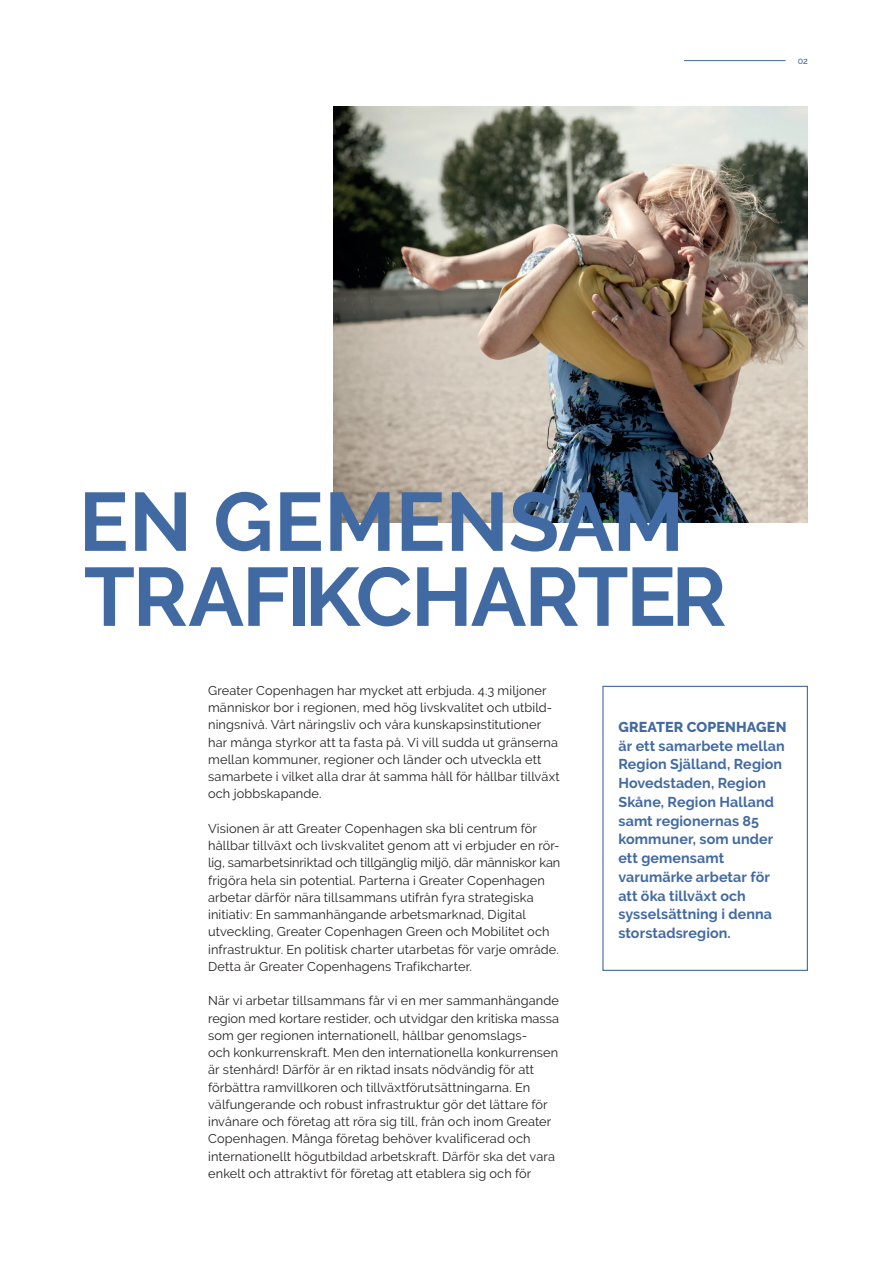
<style>
.page{position:relative;width:893px;height:1263px;background:#fff}
.page>*{position:absolute;margin:0;border:0;box-sizing:border-box;transform-origin:0 0}
.Overskrift{font:700 82.5px/75px "Raleway";letter-spacing:-.02em;color:#426aa2}
.pagina{font:700 14.25px/18.8px "Raleway";letter-spacing:.01em;color:#426aa2}
.Brød{font:12.75px/17.2px "Raleway";letter-spacing:.01em;color:#231f20}
.t1{font:500 9px "Raleway";color:#426aa2}
.s1{font-weight:800}
</style>
<div class="page">
<img style="left:333px;top:106px;width:475px;height:416px">
<div style="left:602px;top:686px;width:206px;height:285px;border:1px solid #426aa2"></div>
<hr style="left:684px;top:60px;width:102px;height:1px;background:#426aa2">
<p class="t1" style="left:798px;top:55px;width:12px">02</p>
<p class="Overskrift" style="left:79px;top:485px;width:649px">EN GEMENSAM<br>TRAFIKCHARTER</p>
<p class="Brød" style="left:208px;top:682px;width:353px">Greater Copenhagen har mycket att erbjuda. 4.3 miljoner människor bor i regionen, med hög livskvalitet och utbild&shy;ningsnivå. Vårt näringsliv och våra kunskapsinstitutioner har många styrkor att ta fasta på. Vi vill sudda ut gränserna mellan kommuner, regioner och länder och utveckla ett samarbete i vilket alla drar åt samma håll för hållbar tillväxt och jobbskapande.</p>
<p class="Brød" style="left:208px;top:820px;width:354px">Visionen är att Greater Copenhagen ska bli centrum för hållbar tillväxt och livskvalitet genom att vi erbjuder en rör&shy;lig, samarbetsinriktad och tillgänglig miljö, där människor kan frigöra hela sin potential. Parterna i Greater Copenhagen arbetar därför nära tillsammans utifrån fyra strategiska initiativ: En sammanhängande arbetsmarknad, Digital utveckling, Greater Copenhagen Green och Mobilitet och infrastruktur. En politisk charter utarbetas för varje område.<br>Detta är Greater Copenhagens Trafikcharter.</p>
<p class="Brød" style="left:208px;top:992px;width:352px">När vi arbetar tillsammans får vi en mer sammanhängande region med kortare restider, och utvidgar den kritiska massa som ger regionen internationell, hållbar genomslags-<br>och konkurrenskraft. Men den internationella konkurrensen är stenhård! Därför är en riktad insats nödvändig för att förbättra ramvillkoren och tillväxtförutsättningarna. En välfungerande och robust infrastruktur gör det lättare för invånare och företag att röra sig till, från och inom Greater Copenhagen. Många företag behöver kvalificerad och internationellt högutbildad arbetskraft. Därför ska det vara enkelt och attraktivt för företag att etablera sig och för</p>
<p class="pagina" style="left:618px;top:718px;width:170px"><span class="s1">GREATER COPENHAGEN </span>är ett samarbete mellan<br>Region Själland, Region<br>Hovedstaden, Region<br>Skåne, Region Halland samt regionernas 85 kommuner, som under ett gemensamt varumärke arbetar för att öka tillväxt och sysselsättning i denna storstadsregion.</p>
</div>
